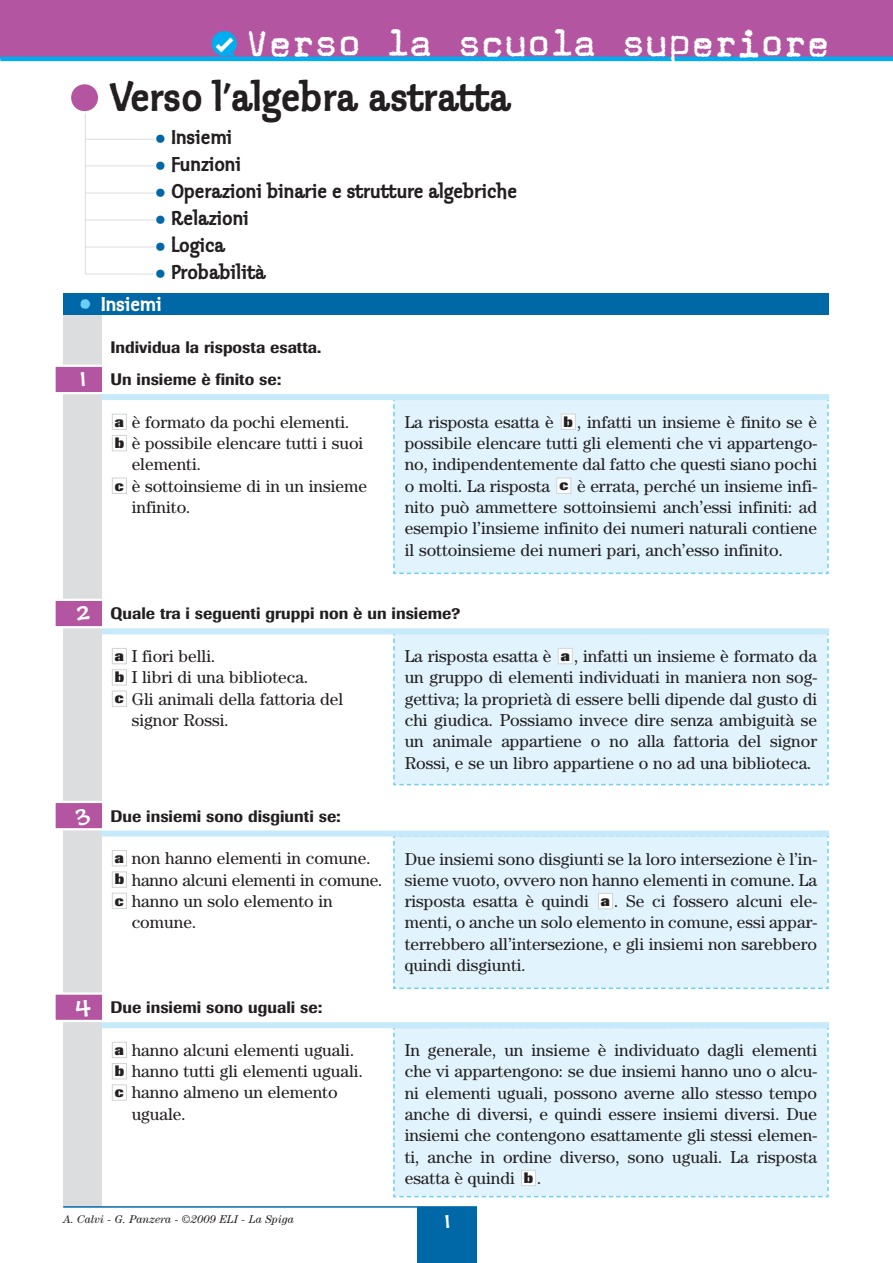
<style>
.page{position:relative;width:893px;height:1263px;background:#fff}
.page>*{position:absolute;margin:0;border:0;box-sizing:border-box;transform-origin:0 0}
.t1{font:42px "Klepto ITC";color:#231f20}
.t2{font:42px "Magda";color:#fff}
.t3{font:21px "Klepto ITC";color:#231f20}
.t4{font:21px "Klepto ITC";color:#fff}
.t5{font:19.5px "FM Black Cherry Moon BT";color:#fff}
.t6{font:17.25px/21.3px "Century";color:#231f20;text-align:justify}
.t7{font:500 16.5px/31.8px "Imago";color:#231f20}
.t8{font:800 15px "Imago";color:#231f20}
.t9{font:italic 11.25px "Century";color:#231f20}
.s1{font-family:"Century";font-size:78px;color:#b355a0}
.s2{font-family:"Century";font-size:24px;color:#0068a6}
.s3{color:#6dcff6}
.s4{font-family:"FM Black Cherry Moon BT";font-weight:400;font-size:21px;color:#fff}
</style>
<div class="page">
<div style="left:393px;top:400px;width:436px;height:175px;background:#e1f4fd"></div>
<div style="left:392px;top:634px;width:437px;height:152px;background:#e1f4fd"></div>
<div style="left:393px;top:837px;width:436px;height:152px;background:#e1f4fd"></div>
<div style="left:392px;top:1028px;width:437px;height:170px;background:#e1f4fd"></div>
<div style="left:417px;top:1207px;width:60px;height:56px;background:#0068a6"></div>
<div style="left:63px;top:301px;width:39px;height:906px;background:#dcddde"></div>
<div style="left:0;top:0;width:893px;height:59px;background:#b355a0"></div>
<hr style="left:0;top:57px;width:893px;height:4px;background:#00aeef">
<div style="left:55px;top:366px;width:48px;height:27px;background:#b355a0"></div>
<div style="left:53px;top:365px;width:51px;height:29px;border:2px solid #fff"></div>
<div style="left:55px;top:600px;width:48px;height:27px;background:#b355a0"></div>
<div style="left:53px;top:599px;width:51px;height:29px;border:2px solid #fff"></div>
<div style="left:55px;top:802px;width:48px;height:27px;background:#b355a0"></div>
<div style="left:53px;top:801px;width:51px;height:29px;border:2px solid #fff"></div>
<div style="left:55px;top:994px;width:48px;height:27px;background:#b355a0"></div>
<div style="left:53px;top:992px;width:51px;height:30px;border:2px solid #fff"></div>
<hr style="left:85px;top:113px;width:1px;height:161px;background:#dcddde">
<hr style="left:85px;top:139px;width:70px;height:1px;background:#dcddde">
<hr style="left:85px;top:165px;width:70px;height:1px;background:#dcddde">
<hr style="left:85px;top:193px;width:70px;height:1px;background:#dcddde">
<hr style="left:85px;top:220px;width:70px;height:1px;background:#dcddde">
<hr style="left:85px;top:247px;width:70px;height:1px;background:#dcddde">
<hr style="left:85px;top:274px;width:70px;height:1px;background:#dcddde">
<div style="left:63px;top:293px;width:766px;height:22px;background:#0068a6"></div>
<div style="left:102px;top:394px;width:727px;height:6px;background:#c7eafb"></div>
<div style="left:102px;top:628px;width:727px;height:6px;background:#c7eafb"></div>
<div style="left:102px;top:831px;width:727px;height:6px;background:#c7eafb"></div>
<div style="left:102px;top:1022px;width:727px;height:6px;background:#c7eafb"></div>
<div style="left:112px;top:1084px;width:15px;height:17px;border:1px solid #d1d3d4"></div>
<div style="left:112px;top:1063px;width:15px;height:16px;border:1px solid #d1d3d4"></div>
<div style="left:112px;top:1042px;width:15px;height:16px;border:1px solid #d1d3d4"></div>
<div style="left:112px;top:893px;width:15px;height:16px;border:1px solid #d1d3d4"></div>
<div style="left:112px;top:872px;width:15px;height:16px;border:1px solid #d1d3d4"></div>
<div style="left:112px;top:850px;width:15px;height:16px;border:1px solid #d1d3d4"></div>
<div style="left:112px;top:691px;width:15px;height:16px;border:1px solid #d1d3d4"></div>
<div style="left:112px;top:669px;width:15px;height:16px;border:1px solid #d1d3d4"></div>
<div style="left:112px;top:648px;width:15px;height:16px;border:1px solid #d1d3d4"></div>
<div style="left:112px;top:478px;width:15px;height:16px;border:1px solid #d1d3d4"></div>
<div style="left:112px;top:435px;width:15px;height:16px;border:1px solid #d1d3d4"></div>
<div style="left:112px;top:414px;width:15px;height:16px;border:1px solid #d1d3d4"></div>
<hr style="left:63px;top:1206px;width:414px;height:2px;background:#0068a6">
<svg style="left:212px;top:33px;width:25px;height:24px"></svg>
<h1 class="t2" style="left:245px;top:29px;width:586px">Verso la scuola superiore</h1>
<h1 class="t1" style="left:65px;top:78px;width:448px"><span class="s1">•</span>Verso l’algebra astratta</h1>
<p class="t3" style="left:154px;top:127px;width:79px"><span class="s2">•</span> +nsiemi</p>
<p class="t3" style="left:154px;top:154px;width:88px"><span class="s2">•</span> Funzioni</p>
<p class="t3" style="left:154px;top:181px;width:364px"><span class="s2">•</span> Operazioni binarie e strutture algebriche</p>
<p class="t3" style="left:154px;top:208px;width:96px"><span class="s2">•</span> Relazioni</p>
<p class="t3" style="left:154px;top:235px;width:73px"><span class="s2">•</span> Logica</p>
<p class="t3" style="left:154px;top:262px;width:113px"><span class="s2">•</span> Probabilità</p>
<p class="t4" style="left:81px;top:294px;width:82px"><span class="s3">•</span> +nsiemi</p>
<p class="t7" style="left:79px;top:333px;width:243px;text-indent:31px">Individua la risposta esatta.<br><span class="s4">1</span> Un insieme è finito se:</p>
<p class="t6" style="left:132px;top:413px;width:237px;text-align:left">è formato da pochi elementi.<br>è possibile elencare tutti i suoi elementi.<br>è sottoinsieme di in un insieme infinito.</p>
<p class="t8" style="left:115px;top:416px;width:11px">a</p>
<p class="t8" style="left:115px;top:437px;width:11px">b</p>
<p class="t8" style="left:115px;top:480px;width:10px">c</p>
<p class="t6" style="left:405px;top:413px;width:414px;text-indent:172px">, infatti un insieme è finito se è possibile elencare tutti gli elementi che vi appartengo&shy;no, indipendentemente dal fatto che questi siano pochi o molti. La risposta</p>
<p class="t6" style="left:405px;top:413px;width:151px">La risposta esatta è</p>
<p class="t8" style="left:564px;top:416px;width:11px">b</p>
<p class="t6" style="left:405px;top:477px;width:414px;text-indent:172px">è errata, perché un insieme infi&shy;nito può ammettere sottoinsiemi anch’essi infiniti: ad esempio l’insieme infinito dei numeri naturali contiene il sottoinsieme dei numeri pari, anch’esso infinito.</p>
<p class="t8" style="left:559px;top:480px;width:10px">c</p>
<p class="t7" style="left:76px;top:599px;width:386px"><span class="s4">2</span> Quale tra i seguenti gruppi non è un insieme?</p>
<p class="t6" style="left:132px;top:647px;width:213px;text-align:left">I fiori belli.<br>I libri di una biblioteca.<br>Gli animali della fattoria del signor Rossi.</p>
<p class="t6" style="left:405px;top:647px;width:414px;text-indent:169px">, infatti un insieme è formato da un gruppo di elementi individuati in maniera non sog&shy;gettiva; la proprietà di essere belli dipende dal gusto di chi giudica. Possiamo invece dire senza ambiguità se un animale appartiene o no alla fattoria del signor Rossi, e se un libro appartiene o no ad una biblioteca.</p>
<p class="t6" style="left:405px;top:647px;width:148px">La risposta esatta è</p>
<p class="t8" style="left:561px;top:650px;width:11px">a</p>
<p class="t8" style="left:115px;top:650px;width:11px">a</p>
<p class="t8" style="left:115px;top:672px;width:11px">b</p>
<p class="t8" style="left:115px;top:693px;width:10px">c</p>
<p class="t7" style="left:75px;top:802px;width:267px"><span class="s4">3</span> Due insiemi sono disgiunti se:</p>
<p class="t6" style="left:132px;top:849px;width:252px;text-align:left">non hanno elementi in comune. hanno alcuni elementi in comune. hanno un solo elemento in comune.</p>
<p class="t8" style="left:115px;top:852px;width:11px">a</p>
<p class="t8" style="left:115px;top:874px;width:11px">b</p>
<p class="t8" style="left:115px;top:895px;width:10px">c</p>
<p class="t7" style="left:75px;top:993px;width:249px"><span class="s4">4</span> Due insiemi sono uguali se:</p>
<p class="t6" style="left:132px;top:1041px;width:233px;text-align:left">hanno alcuni elementi uguali. hanno tutti gli elementi uguali. hanno almeno un elemento uguale.</p>
<p class="t8" style="left:115px;top:1044px;width:11px">a</p>
<p class="t8" style="left:115px;top:1065px;width:11px">b</p>
<p class="t8" style="left:115px;top:1087px;width:10px">c</p>
<p class="t6" style="left:405px;top:849px;width:414px">Due insiemi sono disgiunti se la loro intersezione è l’in&shy;sieme vuoto, ovvero non hanno elementi in comune. La risposta esatta è quindi</p>
<p class="t6" style="left:405px;top:892px;width:414px;text-indent:210px">. Se ci fossero alcuni ele&shy;menti, o anche un solo elemento in comune, essi appar&shy;terrebbero all’intersezione, e gli insiemi non sarebbero quindi disgiunti.</p>
<p class="t8" style="left:601px;top:895px;width:11px">a</p>
<p class="t6" style="left:405px;top:1041px;width:414px">In generale, un insieme è individuato dagli elementi che vi appartengono: se due insiemi hanno uno o alcu&shy;ni elementi uguali, possono averne allo stesso tempo anche di diversi, e quindi essere insiemi diversi. Due insiemi che contengono esattamente gli stessi elemen&shy;ti, anche in ordine diverso, sono uguali. La risposta esatta è quindi</p>
<p class="t8" style="left:524px;top:1172px;width:11px">b</p>
<p class="t6" style="left:537px;top:1169px;width:6px">.</p>
<p class="t9" style="left:63px;top:1216px;width:232px">A. Calvi - G. Panzera - ©2009 ELI - La Spiga</p>
<p class="t5" style="left:444px;top:1213px;width:8px">1</p>
</div>
